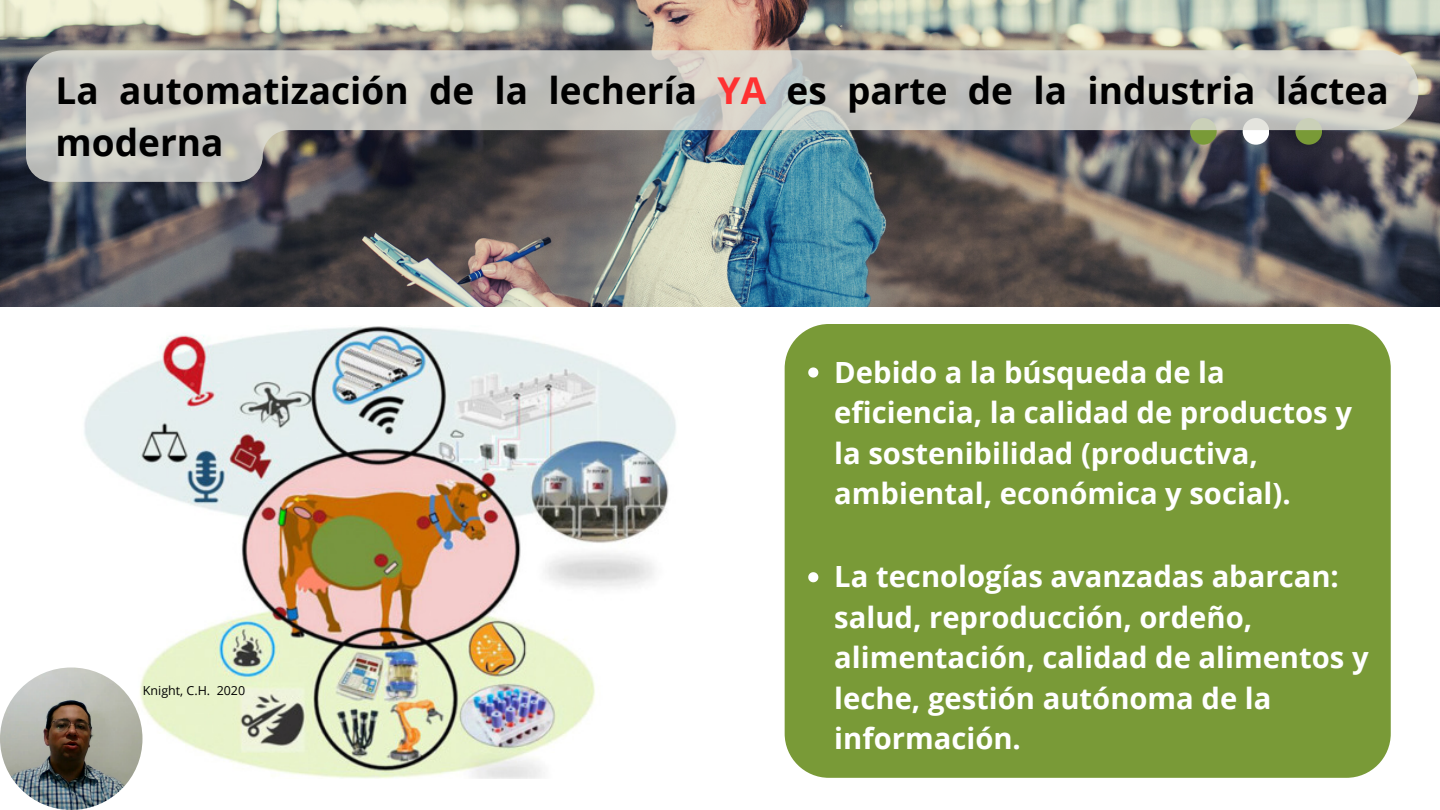
<style>
.page{position:relative;width:1440px;height:810px;background:#fff}
.page>*{position:absolute;margin:0;border:0;box-sizing:border-box;transform-origin:0 0}
.t1{font:700 37px/51.8px "Open Sans";color:#000}
.t2{font:700 29.2px/40.5px "Open Sans";color:#fff}
.t3{font:12.5px "Open Sans";color:#000}
.s1{color:#ff3131}
</style>
<div class="page">
<div style="left:785px;top:324px;width:606px;height:454px;background:#799a37;border-radius:44px"></div>
<img style="left:0;top:0;width:1440px;height:307px">
<img style="left:81px;top:326px;width:595px;height:452px">
<img style="left:0;top:668px;width:142px;height:142px;border-radius:50%">
<svg style="left:26px;top:50px;width:1392px;height:132px;background:#a1a2a0"></svg>
<svg style="left:808px;top:572px;width:10px;height:10px"></svg>
<svg style="left:808px;top:367px;width:10px;height:11px"></svg>
<p class="t1" style="left:56px;top:64px;width:1335px">La automatización de la lechería <span class="s1">YA</span> es parte de la industria láctea moderna</p>
<p class="t3" style="left:143px;top:682px;width:104px">Knight, C.H. 2020</p>
<p class="t2" style="left:834px;top:351px;width:519px">Debido a la búsqueda de la eficiencia, la calidad de productos y la sostenibilidad (productiva, ambiental, económica y social).</p>
<p class="t2" style="left:834px;top:556px;width:536px">La tecnologías avanzadas abarcan: salud, reproducción, ordeño, alimentación, calidad de alimentos y leche, gestión autónoma de la información.</p>
</div>
